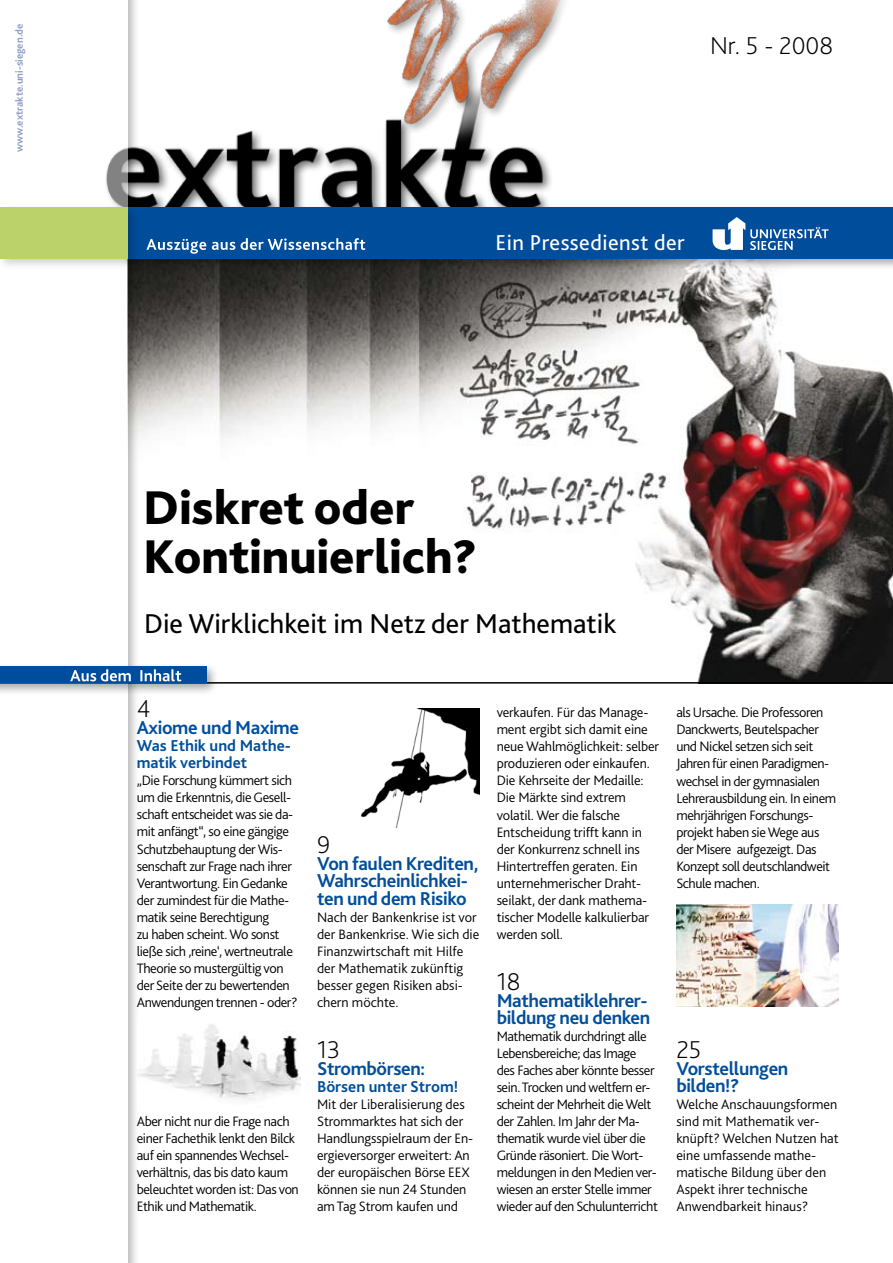
<style>
.page{position:relative;width:893px;height:1263px;background:#fff}
.page>*{position:absolute;margin:0;border:0;box-sizing:border-box;transform-origin:0 0}
.t1{font:800 49.5px/49.5px "Bliss 2";color:#000}
.t2{font:28.5px "Bliss 2";color:#000}
.t3{font:200 25.5px "Bliss 2";color:#000}
.t4{font:22.5px "Bliss 2";letter-spacing:.02em;color:#fff}
.t5{font:700 19.5px/17px "Bliss 2";letter-spacing:-.02em;color:#004e9b}
.t6{font:700 16.5px/17px "Bliss 2";color:#004e9b}
.t7{font:300 14.25px/17px "Bliss 2";letter-spacing:-.03em;color:#000}
.t8{font:300 14.25px/17px "Bliss 2";letter-spacing:-.01em;color:#000}
.t9{font:300 14.25px/17px "Bliss 2";color:#000}
.t10{font:700 10.8px "Bliss 2";color:#8d9dcb}
</style>
<div class="page">
<img style="left:140px;top:271px;width:753px;height:411px">
<hr style="left:0;top:682px;width:893px;height:1px;background:#000">
<img style="left:140px;top:0;width:425px;height:203px">
<div style="left:0;top:0;width:140px;height:1263px;background:#000;opacity:.53"></div>
<div style="left:0;top:0;width:128px;height:1263px;background:#fff"></div>
<hr style="left:0;top:683px;width:893px;height:1px;background:#000">
<div style="left:122px;top:203px;width:771px;height:68px;background:#000;opacity:.35"></div>
<div style="left:126px;top:207px;width:767px;height:51px;background:#004e9b"></div>
<div style="left:0;top:203px;width:140px;height:68px;background:#000;opacity:.2"></div>
<div style="left:0;top:207px;width:128px;height:51px;background:#bbd26b"></div>
<svg style="left:146px;top:238px;width:219px;height:16px"></svg>
<div style="left:0;top:662px;width:219px;height:34px;background:#000;opacity:.35"></div>
<div style="left:0;top:666px;width:206px;height:17px;background:#004e9b"></div>
<svg style="left:70px;top:669px;width:112px;height:12px"></svg>
<svg style="left:713px;top:217px;width:116px;height:33px"></svg>
<img style="left:137px;top:1023px;width:163px;height:85px">
<img style="left:361px;top:709px;width:119px;height:119px">
<img style="left:676px;top:904px;width:163px;height:102px">
<p class="t10" style="left:13px;top:152px;width:130px;rotate:-90deg">www.extrakte.uni-siegen.de</p>
<h3 class="t3" style="left:710px;top:30px;width:125px">Nr. 5 - 2008</h3>
<h3 class="t4" style="left:496px;top:228px;width:191px">Ein Pressedienst der</h3>
<h1 class="t1" style="left:143px;top:481px;width:336px">Diskret oder<br>Kontinuierlich?</h1>
<h2 class="t2" style="left:144px;top:606px;width:474px">Die Wirklichkeit im Netz der Mathematik</h2>
<h3 class="t3" style="left:137px;top:693px;width:15px">4</h3>
<h3 class="t5" style="left:137px;top:719px;width:164px">Axiome und Maxime</h3>
<p class="t6" style="left:137px;top:737px;width:156px">Was Ethik und Mathe&shy;matik verbindet</p>
<p class="t7" style="left:137px;top:772px;width:162px">„Die Forschung kümmert sich um die Erkenntnis, die Gesell&shy;schaft entscheidet was sie da&shy;mit anfängt“, so eine gängige<br>Schutzbehauptung der Wis&shy;senschaft zur Frage nach ihrer<br>Verantwortung. Ein Gedanke der zumindest für die Mathe&shy;matik seine Berechtigung<br>zu haben scheint. Wo sonst ließe sich ‚reine‘, wertneutrale<br>Theorie so mustergültig von der Seite der zu bewertenden<br>Anwendungen trennen - oder?</p>
<p class="t7" style="left:137px;top:1112px;width:164px">Aber nicht nur die Frage nach einer Fachethik lenkt den Bilck auf ein spannendes Wechsel&shy;verhältnis, das bis dato kaum beleuchtet worden ist: Das von<br>Ethik und Mathematik.</p>
<h3 class="t3" style="left:317px;top:829px;width:15px">9</h3>
<h3 class="t5" style="left:317px;top:855px;width:163px">Von faulen Krediten,<br>Wahrscheinlichkei&shy;ten und dem Risiko</h3>
<p class="t9" style="left:317px;top:908px;width:164px">Nach der Bankenkrise ist vor der Bankenkrise. Wie sich die<br>Finanzwirtschaft mit Hilfe der Mathematik zukünftig besser gegen Risiken absi&shy;chern möchte.</p>
<h3 class="t3" style="left:317px;top:1033px;width:25px">13</h3>
<h3 class="t5" style="left:317px;top:1059px;width:110px">Strombörsen:</h3>
<p class="t6" style="left:317px;top:1077px;width:143px">Börsen unter Strom!</p>
<p class="t8" style="left:317px;top:1095px;width:158px">Mit der Liberalisierung des<br>Strommarktes hat sich der<br>Handlungsspielraum der En&shy;ergieversorger erweitert: An der europäischen Börse EEX können sie nun 24 Stunden am Tag Strom kaufen und</p>
<p class="t8" style="left:497px;top:704px;width:164px">verkaufen. Für das Manage&shy;ment ergibt sich damit eine neue Wahlmöglichkeit: selber produzieren oder einkaufen.<br>Die Kehrseite der Medaille:<br>Die Märkte sind extrem volatil. Wer die falsche<br>Entscheidung trifft kann in der Konkurrenz schnell ins<br>Hintertreffen geraten. Ein unternehmerischer Draht&shy;seilakt, der dank mathema&shy;tischer Modelle kalkulierbar werden soll.</p>
<h3 class="t3" style="left:497px;top:965px;width:25px">18</h3>
<h3 class="t5" style="left:497px;top:991px;width:155px">Mathematiklehrer&shy;bildung neu denken</h3>
<p class="t7" style="left:497px;top:1027px;width:163px">Mathematik durchdringt alle<br>Lebensbereiche; das Image des Faches aber könnte besser sein. Trocken und weltfern er&shy;scheint der Mehrheit die Welt der Zahlen. Im Jahr der Ma&shy;thematik wurde viel über die<br>Gründe räsoniert. Die Wort&shy;meldungen in den Medien ver&shy;wiesen an erster Stelle immer wieder auf den Schulunterricht</p>
<p class="t7" style="left:676px;top:704px;width:161px">als Ursache. Die Professoren<br>Danckwerts, Beutelspacher und Nickel setzen sich seit<br>Jahren für einen Paradigmen&shy;wechsel in der gymnasialen<br>Lehrerausbildung ein. In einem mehrjährigen Forschungs&shy;projekt haben sie Wege aus der Misere aufgezeigt. Das<br>Konzept soll deutschlandweit<br>Schule machen.</p>
<h3 class="t3" style="left:676px;top:1033px;width:27px">25</h3>
<h3 class="t5" style="left:676px;top:1059px;width:114px">Vorstellungen bilden!?</h3>
<p class="t9" style="left:676px;top:1095px;width:164px">Welche Anschauungsformen sind mit Mathematik ver&shy;knüpft? Welchen Nutzen hat eine umfassende mathe&shy;matische Bildung über den<br>Aspekt ihrer technische<br>Anwendbarkeit hinaus?</p>
</div>
